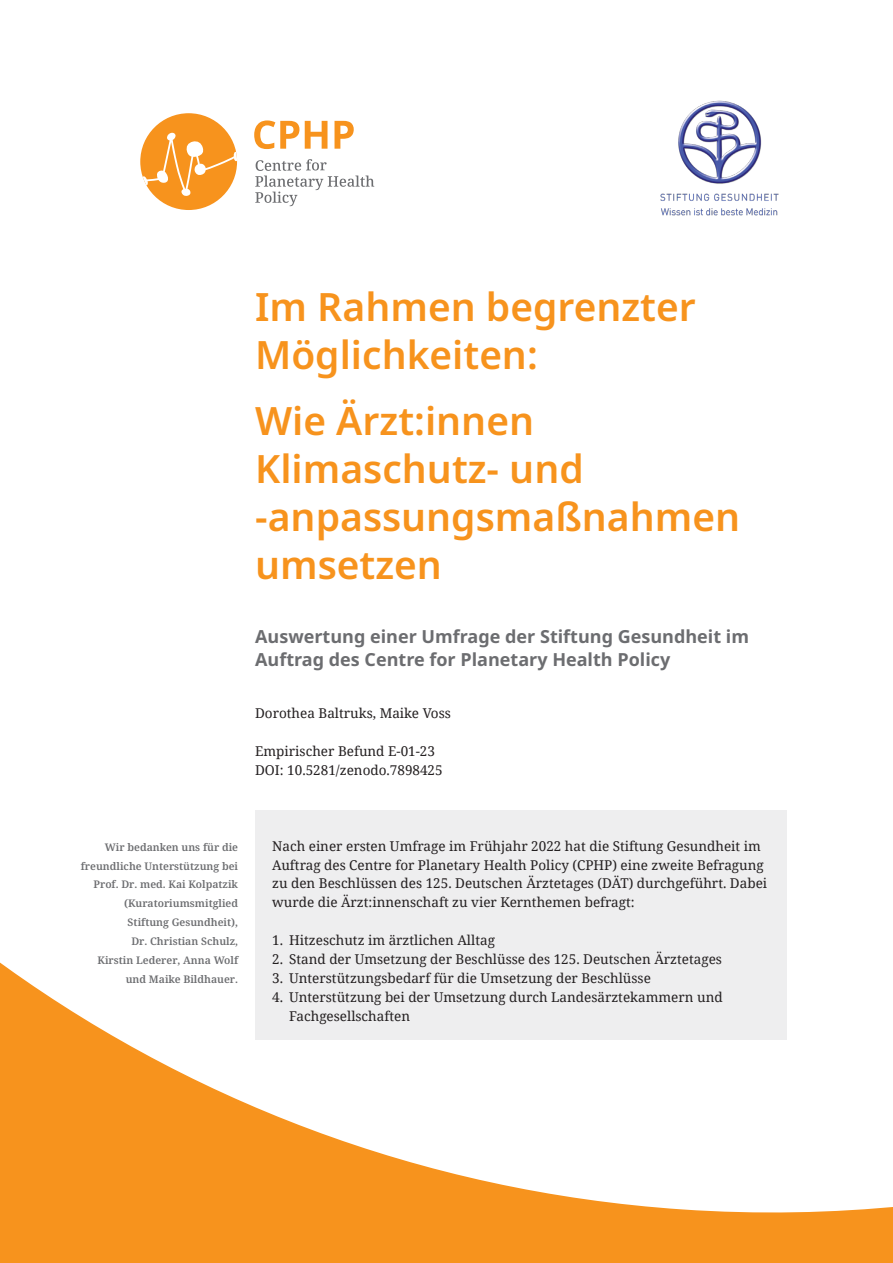
<style>
.page{position:relative;width:893px;height:1263px;background:#fff}
.page>*{position:absolute;margin:0;border:0;box-sizing:border-box;transform-origin:0 0}
._00_Titel{font:600 39px/48px "Noto Sans";color:#f7931d}
._05_Einleitung{font:700 18px/23.4px "Noto Sans";color:#6c6d70}
._06_Fließtext{font:13.5px/18.9px "Noto Serif";color:#231f20}
._11_Fließtext_klein{font:600 10.5px/18.9px "Noto Serif";color:#6c6d70;text-align:right}
</style>
<div class="page">
<div style="left:255px;top:810px;width:532px;height:230px;background:#eeeeef"></div>
<svg style="left:0;top:962px;width:893px;height:301px"></svg>
<svg style="left:254px;top:120px;width:45px;height:29px"></svg>
<svg style="left:305px;top:121px;width:22px;height:28px"></svg>
<svg style="left:335px;top:121px;width:19px;height:28px"></svg>
<svg style="left:255px;top:159px;width:119px;height:47px"></svg>
<div style="left:140px;top:113px;width:97px;height:97px;background:#f7931d;border-radius:50%"></div>
<svg style="left:143px;top:133px;width:94px;height:63px"></svg>
<img style="left:660px;top:100px;width:119px;height:116px">
<p class="_00_Titel" style="left:255px;top:284px;width:442px">Im Rahmen begrenzter<br>Möglichkeiten:</p>
<p class="_00_Titel" style="left:255px;top:397px;width:487px">Wie Ärzt:innen<br>Klimaschutz- und -anpassungsmaßnahmen umsetzen</p>
<p class="_05_Einleitung" style="left:255px;top:625px;width:495px">Auswertung einer Umfrage der Stiftung Gesundheit im<br>Auftrag des Centre for Planetary Health Policy</p>
<p class="_06_Fließtext" style="left:255px;top:703px;width:197px">Dorothea Baltruks, Maike Voss</p>
<p class="_06_Fließtext" style="left:255px;top:741px;width:181px">Empirischer Befund E-01-23</p>
<p class="_06_Fließtext" style="left:255px;top:760px;width:189px">DOI: 10.5281/zenodo.7898425</p>
<p class="_11_Fließtext_klein" style="left:81px;top:838px;width:159px">Wir bedanken uns für die freundliche Unterstützung bei<br>Prof. Dr. med. Kai Kolpatzik (Kuratoriumsmitglied<br>Stiftung Gesundheit),<br>Dr. Christian Schulz,<br>Kirstin Lederer, Anna Wolf und Maike Bildhauer.</p>
<p class="_06_Fließtext" style="left:272px;top:836px;width:497px">Nach einer ersten Umfrage im Frühjahr 2022 hat die Stiftung Gesundheit im Auftrag des Centre for Planetary Health Policy (CPHP) eine zweite Befragung zu den Beschlüssen des 125. Deutschen Ärztetages (DÄT) durchgeführt. Dabei wurde die Ärzt:innenschaft zu vier Kernthemen befragt:</p>
<p class="_06_Fließtext" style="left:272px;top:930px;width:224px">1. Hitzeschutz im ärztlichen Alltag</p>
<p class="_06_Fließtext" style="left:272px;top:949px;width:451px">2. Stand der Umsetzung der Beschlüsse des 125. Deutschen Ärztetages</p>
<p class="_06_Fließtext" style="left:272px;top:968px;width:380px">3. Unterstützungsbedarf für die Umsetzung der Beschlüsse</p>
<p class="_06_Fließtext" style="left:289px;top:987px;width:435px;text-indent:-17px">4. Unterstützung bei der Umsetzung durch Landesärztekammern und<br>Fachgesellschaften</p>
</div>
